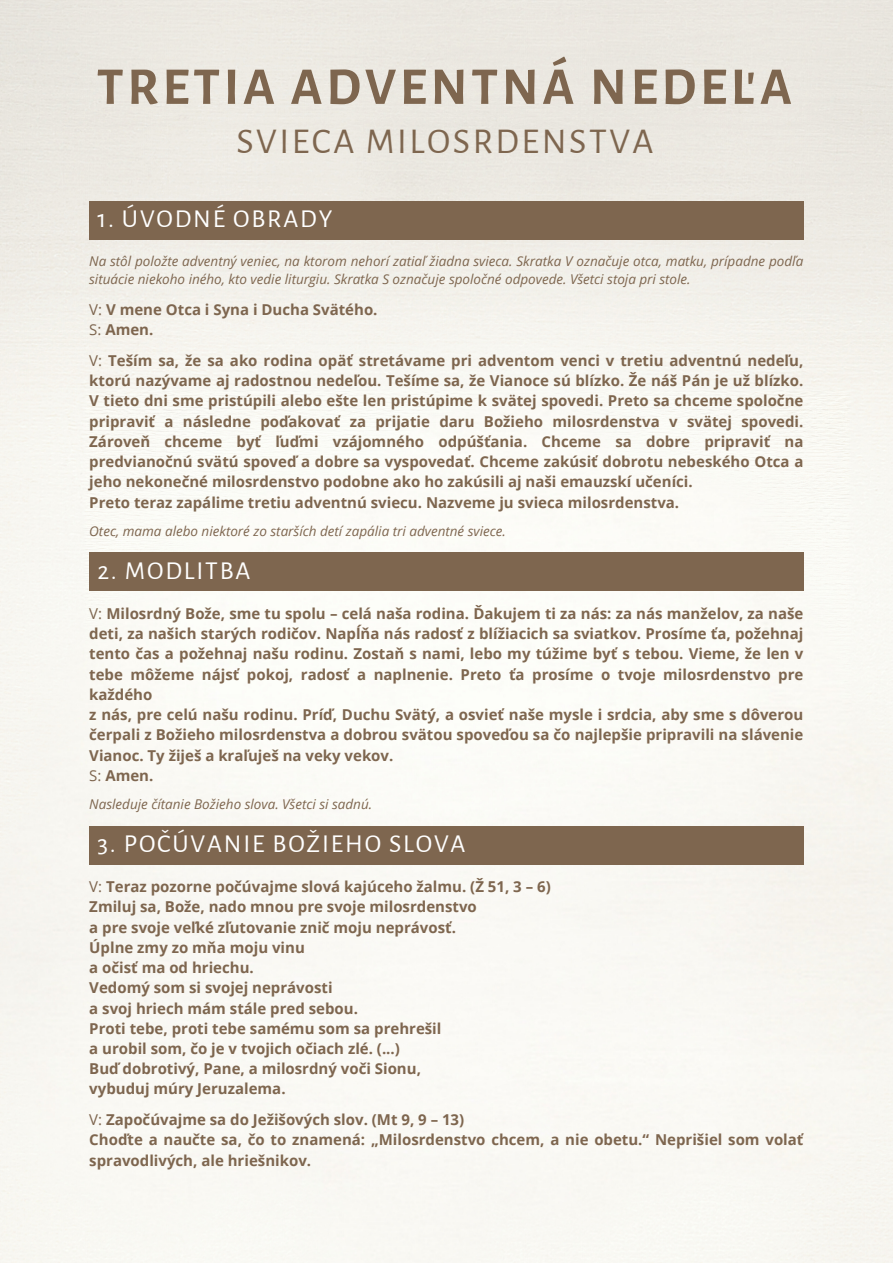
<style>
.page{position:relative;width:893px;height:1264px;background:#fff}
.page>*{position:absolute;margin:0;border:0;box-sizing:border-box;transform-origin:0 0}
.t1{font:700 53.1px "Alegreya Sans";letter-spacing:.07em;color:#7e664f}
.t2{font:36.45px "Alegreya Sans";letter-spacing:.07em;color:#7e664f}
.t3{font:25.95px "Alegreya Sans";letter-spacing:.07em;color:#fff}
.t4{font:700 15px/20.2px "Open Sans";color:#7e664f;text-align:justify}
.t5{font:italic 13.5px/18px "Open Sans";color:#7e664f}
.s1{font-weight:400}
</style>
<div class="page">
<img style="left:0;top:0;width:892px;height:1262px">
<div style="left:89px;top:201px;width:714px;height:39px;background:#7e664f"></div>
<div style="left:89px;top:553px;width:714px;height:38px;background:#7e664f"></div>
<div style="left:89px;top:826px;width:714px;height:38px;background:#7e664f"></div>
<p class="t1" style="left:97px;top:61px;width:696px">TRETIA ADVENTNÁ NEDEĽA</p>
<p class="t2" style="left:236px;top:124px;width:418px">SVIECA MILOSRDENSTVA</p>
<p class="t3" style="left:97px;top:206px;width:236px">1. ÚVODNÉ OBRADY</p>
<p class="t5" style="left:89px;top:252px;width:715px">Na stôl položte adventný veniec, na ktorom nehorí zatiaľ žiadna svieca. Skratka V označuje otca, matku, prípadne podľa situácie niekoho iného, kto vedie liturgiu. Skratka S označuje spoločné odpovede. Všetci stoja pri stole.</p>
<p class="t4" style="left:89px;top:299px;width:290px"><span class="s1">V:</span> V mene Otca i Syna i Ducha Svätého.</p>
<p class="t4" style="left:89px;top:319px;width:66px"><span class="s1">S:</span> Amen.</p>
<p class="t4" style="left:89px;top:350px;width:715px"><span class="s1">V:</span> Teším sa, že sa ako rodina opäť stretávame pri adventom venci v tretiu adventnú nedeľu, ktorú nazývame aj radostnou nedeľou. Tešíme sa, že Vianoce sú blízko. Že náš Pán je už blízko.<br>V tieto dni sme pristúpili alebo ešte len pristúpime k svätej spovedi. Preto sa chceme spoločne pripraviť a následne poďakovať za prijatie daru Božieho milosrdenstva v svätej spovedi.<br>Zároveň chceme byť ľuďmi vzájomného odpúšťania. Chceme sa dobre pripraviť na predvianočnú svätú spoveď a dobre sa vyspovedať. Chceme zakúsiť dobrotu nebeského Otca a jeho nekonečné milosrdenstvo podobne ako ho zakúsili aj naši emauzskí učeníci.</p>
<p class="t4" style="left:89px;top:491px;width:591px">Preto teraz zapálime tretiu adventnú sviecu. Nazveme ju svieca milosrdenstva.</p>
<p class="t5" style="left:89px;top:522px;width:418px">Otec, mama alebo niektoré zo starších detí zapália tri adventné sviece.</p>
<p class="t3" style="left:97px;top:558px;width:155px">2. MODLITBA</p>
<p class="t4" style="left:89px;top:603px;width:715px"><span class="s1">V:</span> Milosrdný Bože, sme tu spolu – celá naša rodina. Ďakujem ti za nás: za nás manželov, za naše deti, za našich starých rodičov. Napĺňa nás radosť z blížiacich sa sviatkov. Prosíme ťa, požehnaj tento čas a požehnaj našu rodinu. Zostaň s nami, lebo my túžime byť s tebou. Vieme, že len v tebe môžeme nájsť pokoj, radosť a naplnenie. Preto ťa prosíme o tvoje milosrdenstvo pre každého</p>
<p class="t4" style="left:89px;top:704px;width:715px">z nás, pre celú našu rodinu. Príď, Duchu Svätý, a osvieť naše mysle i srdcia, aby sme s dôverou čerpali z Božieho milosrdenstva a dobrou svätou spoveďou sa čo najlepšie pripravili na slávenie Vianoc. Ty žiješ a kraľuješ na veky vekov.</p>
<p class="t4" style="left:89px;top:764px;width:66px"><span class="s1">S:</span> Amen.</p>
<p class="t5" style="left:89px;top:795px;width:284px">Nasleduje čítanie Božieho slova. Všetci si sadnú.</p>
<p class="t3" style="left:97px;top:831px;width:369px">3. POČÚVANIE BOŽIEHO SLOVA</p>
<p class="t4" style="left:89px;top:876px;width:463px"><span class="s1">V:</span> Teraz pozorne počúvajme slová kajúceho žalmu. (Ž 51, 3 – 6)</p>
<p class="t4" style="left:89px;top:896px;width:389px">Zmiluj sa, Bože, nado mnou pre svoje milosrdenstvo</p>
<p class="t4" style="left:89px;top:916px;width:368px">a pre svoje veľké zľutovanie znič moju neprávosť.</p>
<p class="t4" style="left:89px;top:936px;width:217px">Úplne zmy zo mňa moju vinu</p>
<p class="t4" style="left:89px;top:957px;width:166px">a očisť ma od hriechu.</p>
<p class="t4" style="left:89px;top:977px;width:245px">Vedomý som si svojej neprávosti</p>
<p class="t4" style="left:89px;top:997px;width:270px">a svoj hriech mám stále pred sebou.</p>
<p class="t4" style="left:89px;top:1017px;width:353px">Proti tebe, proti tebe samému som sa prehrešil</p>
<p class="t4" style="left:89px;top:1038px;width:312px">a urobil som, čo je v tvojich očiach zlé. (...)</p>
<p class="t4" style="left:89px;top:1058px;width:333px">Buď dobrotivý, Pane, a milosrdný voči Sionu,</p>
<p class="t4" style="left:89px;top:1078px;width:198px">vybuduj múry Jeruzalema.</p>
<p class="t4" style="left:89px;top:1109px;width:376px"><span class="s1">V:</span> Započúvajme sa do Ježišových slov. (Mt 9, 9 – 13)</p>
<p class="t4" style="left:89px;top:1129px;width:715px">Choďte a naučte sa, čo to znamená: „Milosrdenstvo chcem, a nie obetu.“ Neprišiel som volať spravodlivých, ale hriešnikov.</p>
</div>
